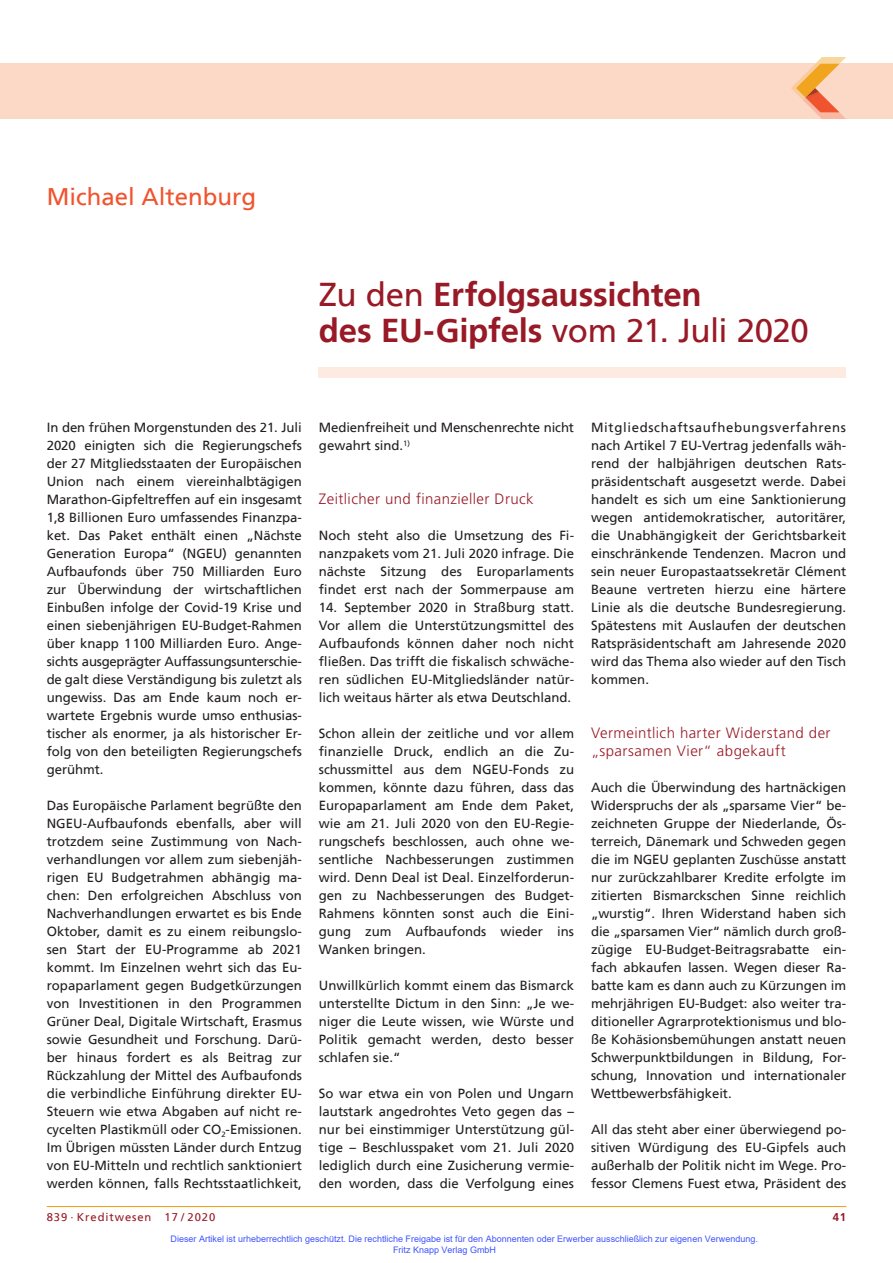
<style>
.page{position:relative;width:893px;height:1263px;background:#fff}
.page>*{position:absolute;margin:0;border:0;box-sizing:border-box;transform-origin:0 0}
.t1{font:700 33px/36px "Frutiger";letter-spacing:-.005em;color:#981a26}
.t2{font:24px "Frutiger";color:#f0542e}
.t3{font:300 15px/18px "Frutiger";letter-spacing:.03em;color:#981a26}
.t4{font:13.2px/18px "Frutiger";color:#231f20;text-align:justify}
.t5{font:11.25px "Frutiger";letter-spacing:.08em;color:#981a26}
.t6{font:700 11.25px "Frutiger";color:#981a26}
.t7{font:9px/10.8px "Arial";color:#4054ff}
.s1{font-weight:400}
</style>
<div class="page">
<div style="left:319px;top:368px;width:527px;height:10px;background:#fdebe1"></div>
<hr style="left:47px;top:1206px;width:799px;height:1px;background:#f1a31e">
<div style="left:0;top:64px;width:893px;height:55px;background:#fcd9c7"></div>
<svg style="left:791px;top:57px;width:55px;height:62px"></svg>
<h2 class="t2" style="left:47px;top:186px;width:211px">Michael Altenburg</h2>
<h1 class="t1" style="left:319px;top:279px;width:491px"><span class="s1">Zu den</span> Erfolgsaussichten<br>des EU-Gipfels <span class="s1">vom 21. Juli 2020</span></h1>
<p class="t4" style="left:47px;top:419px;width:257px">In den frühen Morgenstunden des 21. Juli 2020 einigten sich die Regierungschefs der 27 Mitgliedsstaaten der Europäischen Union nach einem viereinhalbtägigen Marathon-Gipfeltreffen auf ein insgesamt 1,8 Billionen Euro umfassendes Finanzpa&shy;ket. Das Paket enthält einen „Nächste Generation Europa“ (NGEU) genannten Aufbaufonds über 750 Milliarden Euro zur Überwindung der wirtschaftlichen Einbußen infolge der Covid-19 Krise und einen siebenjährigen EU-Budget-Rahmen über knapp 1100 Milliarden Euro. Ange&shy;sichts ausgeprägter Auffassungsunterschie&shy;de galt diese Verständigung bis zuletzt als ungewiss. Das am Ende kaum noch er&shy;wartete Ergebnis wurde umso enthusias&shy;tischer als enormer, ja als historischer Er&shy;folg von den beteiligten Regierungschefs gerühmt.</p>
<p class="t4" style="left:47px;top:797px;width:257px">Das Europäische Parlament begrüßte den NGEU-Aufbaufonds ebenfalls, aber will trotzdem seine Zustimmung von Nach&shy;verhandlungen vor allem zum siebenjäh&shy;rigen EU Budgetrahmen abhängig ma&shy;chen: Den erfolgreichen Abschluss von Nachverhandlungen erwartet es bis Ende Oktober, damit es zu einem reibungslo&shy;sen Start der EU-Programme ab 2021 kommt. Im Einzelnen wehrt sich das Eu&shy;ropaparlament gegen Budgetkürzungen von Investitionen in den Programmen Grüner Deal, Digitale Wirtschaft, Erasmus sowie Gesundheit und Forschung. Darü&shy;ber hinaus fordert es als Beitrag zur Rückzahlung der Mittel des Aufbaufonds die verbindliche Einführung direkter EU-Steuern wie etwa Abgaben auf nicht re&shy;cycelten Plastikmüll oder CO<sub>2</sub>-Emissionen.<br>Im Übrigen müssten Länder durch Entzug von EU-Mitteln und rechtlich sanktioniert werden können, falls Rechtsstaatlichkeit,</p>
<p class="t4" style="left:319px;top:419px;width:257px">Medienfreiheit und Menschenrechte nicht gewahrt sind.<sup>1)</sup></p>
<p class="t3" style="left:319px;top:490px;width:216px">Zeitlicher und finanzieller Druck</p>
<p class="t4" style="left:319px;top:527px;width:257px">Noch steht also die Umsetzung des Fi&shy;nanzpakets vom 21. Juli 2020 infrage. Die nächste Sitzung des Europarlaments findet erst nach der Sommerpause am</p>
<p class="t4" style="left:319px;top:599px;width:257px">14. September 2020 in Straßburg statt.<br>Vor allem die Unterstützungsmittel des Aufbaufonds können daher noch nicht fließen. Das trifft die fiskalisch schwäche&shy;ren südlichen EU-Mitgliedsländer natür&shy;lich weitaus härter als etwa Deutschland.</p>
<p class="t4" style="left:319px;top:725px;width:257px">Schon allein der zeitliche und vor allem finanzielle Druck, endlich an die Zu&shy;schussmittel aus dem NGEU-Fonds zu kommen, könnte dazu führen, dass das Europaparlament am Ende dem Paket, wie am 21. Juli 2020 von den EU-Regie&shy;rungschefs beschlossen, auch ohne we&shy;sentliche Nachbesserungen zustimmen wird. Denn Deal ist Deal. Einzelforderun&shy;gen zu Nachbesserungen des Budget-Rahmens könnten sonst auch die Eini&shy;gung zum Aufbaufonds wieder ins Wanken bringen.</p>
<p class="t4" style="left:319px;top:977px;width:257px">Unwillkürlich kommt einem das Bismarck unterstellte Dictum in den Sinn: „Je we&shy;niger die Leute wissen, wie Würste und Politik gemacht werden, desto besser schlafen sie.“</p>
<p class="t4" style="left:319px;top:1085px;width:257px">So war etwa ein von Polen und Ungarn lautstark angedrohtes Veto gegen das – nur bei einstimmiger Unterstützung gül&shy;tige – Beschlusspaket vom 21. Juli 2020 lediglich durch eine Zusicherung vermie&shy;den worden, dass die Verfolgung eines</p>
<p class="t4" style="left:591px;top:419px;width:257px">Mitgliedschaftsaufhebungsverfahrens nach Artikel 7 EU-Vertrag jedenfalls wäh&shy;rend der halbjährigen deutschen Rats&shy;präsidentschaft ausgesetzt werde. Dabei handelt es sich um eine Sanktionierung wegen antidemokratischer, autoritärer, die Unabhängigkeit der Gerichtsbarkeit einschränkende Tendenzen. Macron und sein neuer Europastaatssekretär Clément Beaune vertreten hierzu eine härtere Linie als die deutsche Bundesregierung.<br>Spätestens mit Auslaufen der deutschen Ratspräsidentschaft am Jahresende 2020 wird das Thema also wieder auf den Tisch kommen.</p>
<p class="t3" style="left:591px;top:724px;width:241px">Vermeintlich harter Widerstand der „sparsamen Vier“ abgekauft</p>
<p class="t4" style="left:591px;top:779px;width:257px">Auch die Überwindung des hartnäckigen Widerspruchs der als „sparsame Vier“ be&shy;zeichneten Gruppe der Niederlande, Ös&shy;terreich, Dänemark und Schweden gegen die im NGEU geplanten Zuschüsse anstatt nur zurückzahlbarer Kredite erfolgte im zitierten Bismarckschen Sinne reichlich „wurstig“. Ihren Widerstand haben sich die „sparsamen Vier“ nämlich durch groß&shy;zügige EU-Budget-Beitragsrabatte ein&shy;fach abkaufen lassen. Wegen dieser Ra&shy;batte kam es dann auch zu Kürzungen im mehrjährigen EU-Budget: also weiter tra&shy;ditioneller Agrarprotektionismus und blo&shy;ße Kohäsionsbemühungen anstatt neuen Schwerpunktbildungen in Bildung, For&shy;schung, Innovation und internationaler Wettbewerbsfähigkeit.</p>
<p class="t4" style="left:591px;top:1121px;width:257px">All das steht aber einer überwiegend po&shy;sitiven Würdigung des EU-Gipfels auch außerhalb der Politik nicht im Wege. Pro&shy;fessor Clemens Fuest etwa, Präsident des</p>
<p class="t5" style="left:47px;top:1211px;width:170px">839 · Kreditwesen 17 / 2020</p>
<p class="t6" style="left:833px;top:1211px;width:15px">41</p>
<p class="t7" style="left:393px;top:1233px;width:366px;text-indent:-223px">Dieser Artikel ist urheberrechtlich geschützt. Die rechtliche Freigabe ist für den Abonnenten oder Erwerber ausschließlich zur eigenen Verwendung.<br>Fritz Knapp Verlag GmbH</p>
</div>
